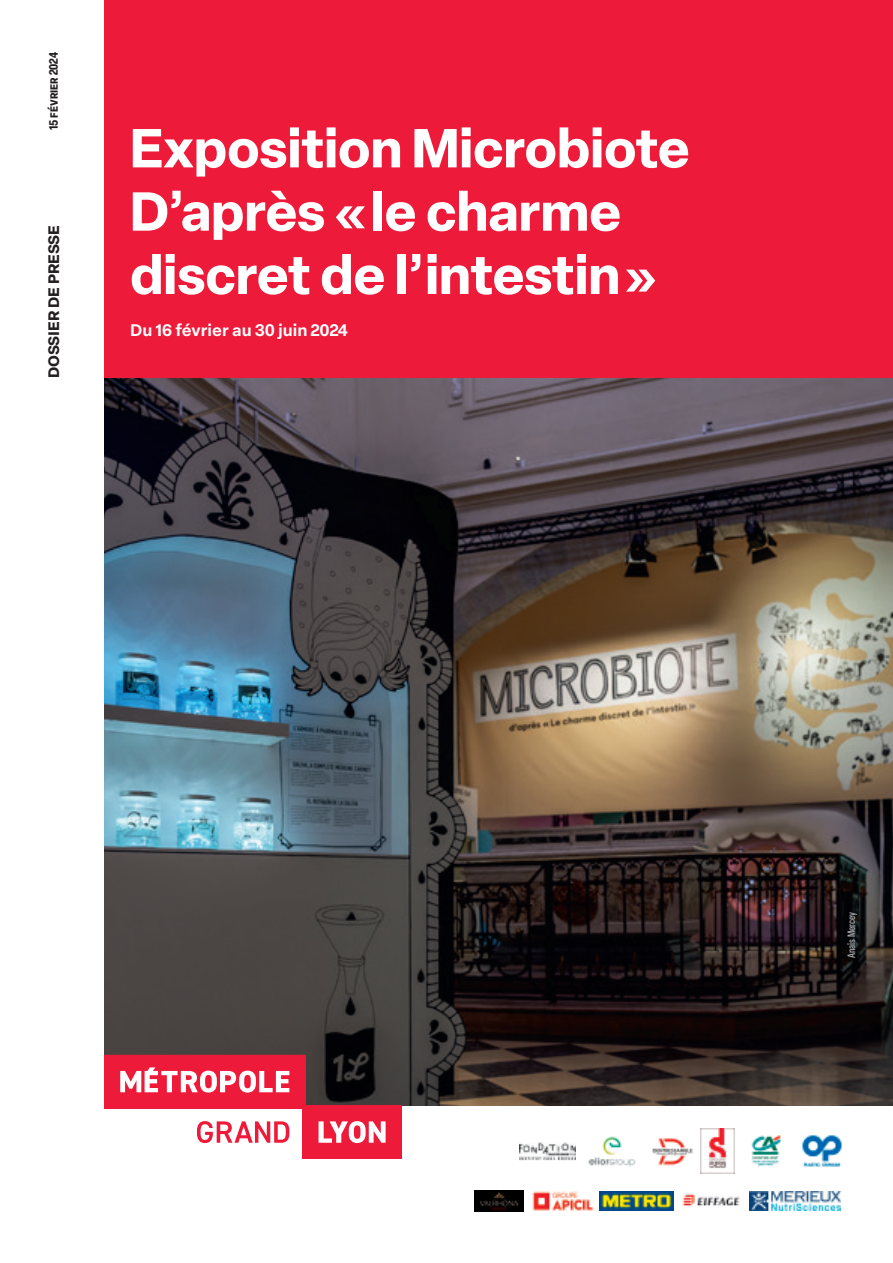
<style>
.page{position:relative;width:893px;height:1263px;background:#fff}
.page>*{position:absolute;margin:0;border:0;box-sizing:border-box;transform-origin:0 0}
.t1{font:700 54px/63.3px "Elza";color:#fff}
.t2{font:600 16.5px "Elza Text";color:#fff}
.t3{font:700 15px "Elza Text";color:#231f20}
.t4{font:700 condensed 12px "Elza";color:#231f20}
.t5{font:500 condensed 10.5px "Elza";color:#a8a9ad}
</style>
<div class="page">
<div style="left:104px;top:0;width:789px;height:378px;background:#ed1a3a"></div>
<img style="left:104px;top:378px;width:789px;height:727px">
<svg style="left:104px;top:1055px;width:298px;height:104px"></svg>
<img style="left:751px;top:1135px;width:30px;height:32px">
<img style="left:701px;top:1129px;width:33px;height:44px">
<img style="left:802px;top:1135px;width:40px;height:32px">
<img style="left:519px;top:1142px;width:56px;height:19px">
<img style="left:652px;top:1138px;width:41px;height:28px">
<img style="left:588px;top:1136px;width:48px;height:31px">
<img style="left:532px;top:1191px;width:62px;height:20px">
<img style="left:682px;top:1193px;width:58px;height:13px">
<img style="left:599px;top:1191px;width:74px;height:20px">
<img style="left:749px;top:1191px;width:92px;height:20px">
<img style="left:475px;top:1191px;width:49px;height:20px">
<p class="t4" style="left:45px;top:130px;width:80px;rotate:-90deg">15 février 2024</p>
<p class="t3" style="left:42px;top:378px;width:155px;rotate:-90deg">DOSSIER DE PRESSE</p>
<p class="t1" style="left:130px;top:115px;width:561px">Exposition Microbiote<br>D’après « le charme discret de l’intestin »</p>
<p class="t2" style="left:130px;top:317px;width:219px">Du 16 février au 30 juin 2024</p>
<p class="t5" style="left:844px;top:958px;width:48px;rotate:-90deg">Anais Mercey</p>
</div>
